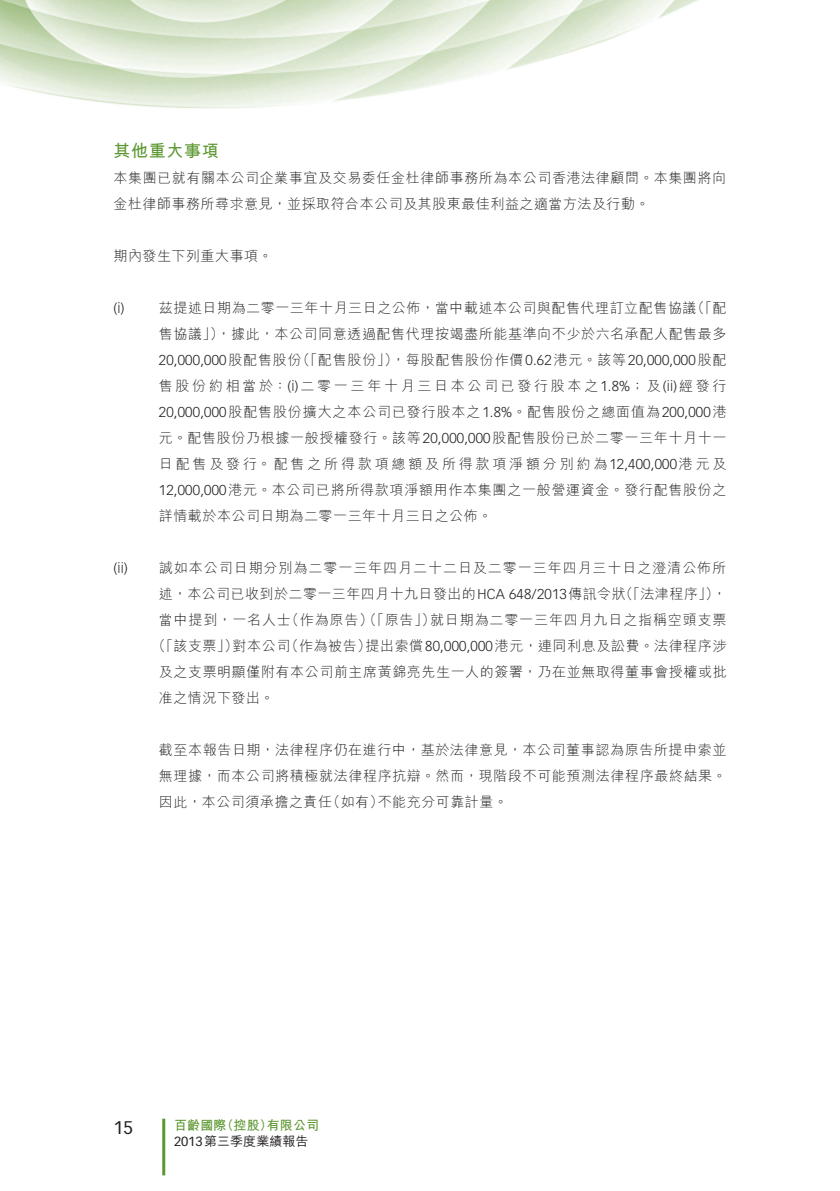
<style>
.page{position:relative;width:840px;height:1191px;background:#fff}
.page>*{position:absolute;margin:0;border:0;box-sizing:border-box;transform-origin:0 0}
.t1{font:18px "Vectora LT Std";color:#231f20}
._01_H1{font:700 17px "M Hei HK";letter-spacing:.04em;color:#5c9731}
._00_txt{font:300 14px/26px "M Hei HK";letter-spacing:.045em;color:#231f20}
._00_txt-2{font:300 14px "M Hei HK";letter-spacing:.065em;color:#231f20}
._00_txt-3{font:300 14px "Vectora LT Std";color:#231f20}
.t2{font:500 13px/16px "M Hei HK";letter-spacing:.005em;color:#231f20}
.t3{font:700 13px "M Hei HK";letter-spacing:.005em;color:#5c9731}
.s1{font-family:"Vectora LT Std"}
.s2{font-weight:700;color:#5c9731}
.s3{font-family:"Vectora LT Std";font-weight:400}
</style>
<div class="page">
<img style="left:0;top:0;width:698px;height:1176px">
<hr style="left:162px;top:1118px;width:3px;height:57px;background:#5c9731">
<p class="_01_H1" style="left:113px;top:138px;width:107px">其他重大事項</p>
<p class="_00_txt" style="left:113px;top:165px;width:614px">本集團已就有關本公司企業事宜及交易委任金杜律師事務所為本公司香港法律顧問。本集團將向金杜律師事務所尋求意見，並採取符合本公司及其股東最佳利益之適當方法及行動。</p>
<p class="_00_txt" style="left:113px;top:243px;width:160px">期內發生下列重大事項。</p>
<p class="_00_txt" style="left:690px;top:295px;width:37px">（「配</p>
<p class="_00_txt" style="left:159px;top:295px;width:539px">茲提述日期為二零一三年十月三日之公佈，當中載述本公司與配售代理訂立配售協議</p>
<p class="_00_txt-3" style="left:113px;top:300px;width:12px">)i(</p>
<p class="_00_txt-3" style="left:113px;top:560px;width:16px">)i i(</p>
<p class="_00_txt" style="left:159px;top:321px;width:66px">售協議」）</p>
<p class="_00_txt" style="left:217px;top:321px;width:511px">，據此，本公司同意透過配售代理按竭盡所能基準向不少於六名承配人配售最多</p>
<p class="_00_txt" style="left:296px;top:347px;width:103px">（「配售股份」）</p>
<p class="_00_txt" style="left:391px;top:347px;width:336px">，每股配售股份作價<span class="s1">0.62</span>港元。該等<span class="s1">20,000,000</span>股配</p>
<p class="_00_txt" style="left:159px;top:347px;width:569px"><span class="s1">20,000,000</span>股配售股份<br>售股份約相當於： 二<span class="s1">)i(</span> 零一三年十月三日本公司已發行股本之 <span class="s1">1.8%</span>；及 經<span class="s1">)i i(</span> 發行<span class="s1">20,000,000</span>股配售股份擴大之本公司已發行股本之<span class="s1">1.8%</span>。配售股份之總面值為<span class="s1">200,000</span>港元。配售股份乃根據一般授權發行。該等<span class="s1">20,000,000</span>股配售股份已於二零一三年十月十一日配售及發行。配售之所得款項總額及所得款項淨額分別約為 <span class="s1">12,400,000</span>港元及<span class="s1">12,000,000</span>港元。本公司已將所得款項淨額用作本集團之一般營運資金。發行配售股份之詳情載於本公司日期為二零一三年十月三日之公佈。</p>
<p class="_00_txt-2" style="left:159px;top:561px;width:568px">誠如本公司日期分別為二零一三年四月二十二日及二零一三年四月三十日之澄清公佈所</p>
<p class="_00_txt" style="left:430px;top:581px;width:298px;text-indent:-271px">述，本公司已收到於二零一三年四月十九日發出的<span class="s1">HCA 648/2013</span>傳訊令狀<br>就日期為二零一三年四月九日之指稱空頭支票</p>
<p class="_00_txt" style="left:618px;top:581px;width:109px">（「法津程序 ，(「</p>
<p class="_00_txt" style="left:285px;top:607px;width:151px">（作為原告）（「原告」）</p>
<p class="_00_txt" style="left:159px;top:607px;width:133px">當中提到，一名人士</p>
<p class="_00_txt" style="left:159px;top:633px;width:569px;text-indent:-7px">（「該支票」）<br>及之支票明顯僅附有本公司前主席黃錦亮先生一人的簽署，乃在並無取得董事會授權或批准之情況下發出。</p>
<p class="_00_txt" style="left:159px;top:737px;width:568px;text-align:center">截至本報告日期，法律程序仍在進行中，基於法律意見，本公司董事認為原告所提申索並無理據，而本公司將積極就法律程序抗辯。然而，現階段不可能預測法律程序最終結果。不能充分可靠計量。</p>
<p class="_00_txt" style="left:284px;top:633px;width:88px">（作為被告）</p>
<p class="_00_txt" style="left:365px;top:633px;width:362px">提出索償<span class="s1">80,000,000</span>港元，連同利息及訟費。法律程序涉</p>
<p class="_00_txt" style="left:232px;top:633px;width:59px">對本公司</p>
<p class="_00_txt" style="left:326px;top:789px;width:58px">（如有）</p>
<p class="_00_txt" style="left:159px;top:789px;width:174px">因此，本公司須承擔之責任</p>
<p class="t1" style="left:113px;top:1116px;width:21px">15</p>
<p class="t3" style="left:221px;top:1116px;width:53px">（控股）</p>
<p class="t2" style="left:174px;top:1116px;width:136px"><span class="s2">百齡國際<br></span><span class="s3">2013</span>第三季度業績報告</p>
<p class="t3" style="left:267px;top:1116px;width:54px">有限公司</p>
</div>
